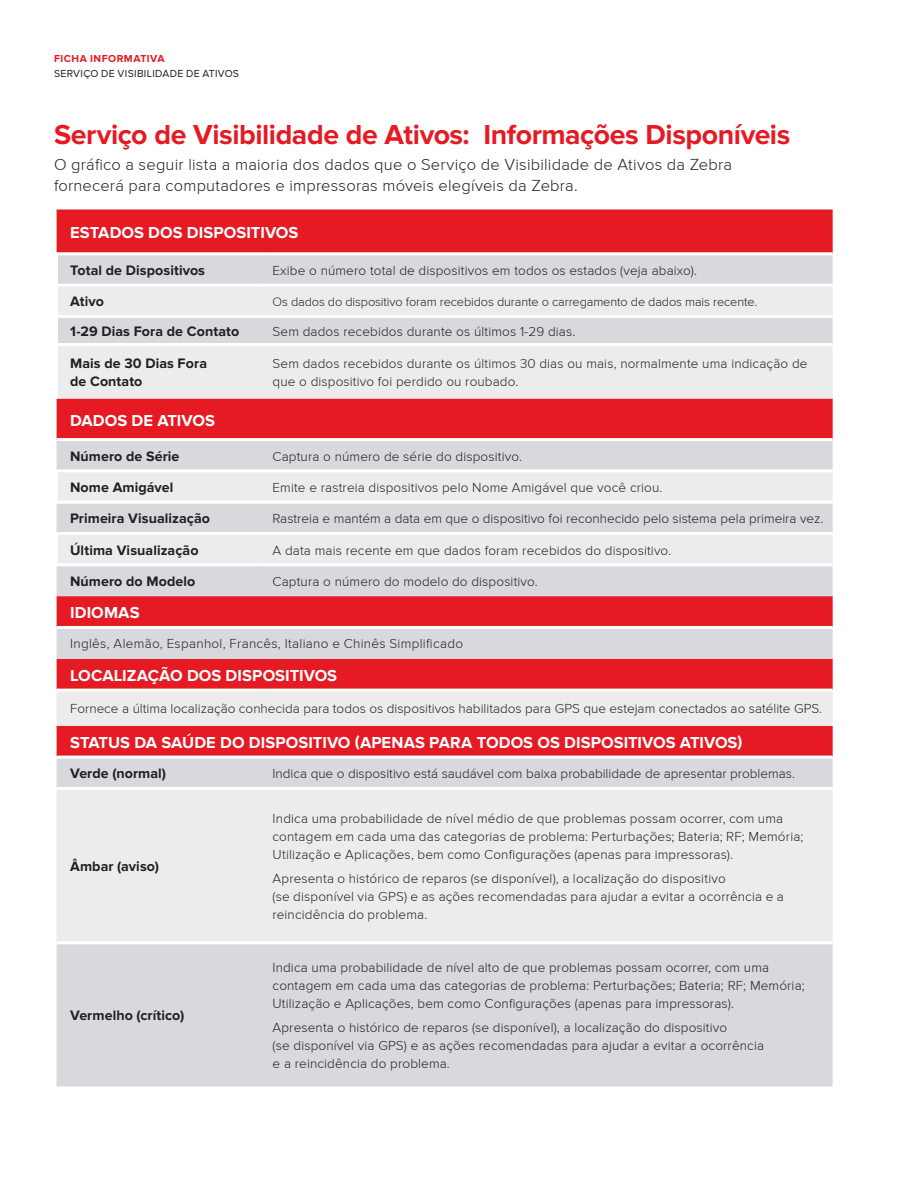
<style>
.page{position:relative;width:918px;height:1188px;background:#fff}
.page>*{position:absolute;margin:0;border:0;box-sizing:border-box;transform-origin:0 0}
.Headline_1{font:700 28.5px "Proxima Nova";letter-spacing:-.015em;color:#e51a23}
.Body_copy{font:300 16.5px/21px "Proxima Nova";letter-spacing:.015em;color:#231f20}
.Chart_Main_1_Categor{font:700 16.5px "Proxima Nova";letter-spacing:.005em;color:#fff}
.Table_Titles_Black_B{font:700 14.25px/18px "Proxima Nova";letter-spacing:.005em;color:#231f20}
.Body_copy-2{font:300 13.5px/18px "Proxima Nova";letter-spacing:.01em;color:#231f20}
.Body_copy-3{font:300 12.75px "Proxima Nova";letter-spacing:-.01em;color:#231f20}
.Zebra_Product_Descri{font:10.5px "Proxima Nova";letter-spacing:.03em;color:#231f20}
.Zebra_Product_Descri-2{font:700 10.5px "Proxima Nova";letter-spacing:.045em;color:#e51a23}
</style>
<div class="page">
<div style="left:57px;top:210px;width:776px;height:42px;background:#e51a23"></div>
<div style="left:57px;top:255px;width:776px;height:831px;background:#d7d9dc"></div>
<svg style="left:57px;top:287px;width:776px;height:654px;fill:#edeced"></svg>
<hr style="left:55px;top:315px;width:204px;height:3px;background:#fff">
<hr style="left:259px;top:315px;width:574px;height:3px;background:#fff">
<hr style="left:55px;top:343px;width:204px;height:3px;background:#fff">
<hr style="left:259px;top:343px;width:574px;height:3px;background:#fff">
<hr style="left:55px;top:255px;width:3px;height:29px;background:#fff">
<hr style="left:55px;top:287px;width:3px;height:28px;background:#fff">
<hr style="left:55px;top:284px;width:204px;height:3px;background:#fff">
<hr style="left:57px;top:438px;width:202px;height:3px;background:#fff">
<hr style="left:55px;top:563px;width:204px;height:3px;background:#fff">
<hr style="left:57px;top:626px;width:202px;height:3px;background:#fff">
<hr style="left:259px;top:626px;width:574px;height:3px;background:#fff">
<hr style="left:259px;top:284px;width:574px;height:3px;background:#fff">
<hr style="left:259px;top:438px;width:574px;height:3px;background:#fff">
<hr style="left:259px;top:563px;width:574px;height:3px;background:#fff">
<hr style="left:55px;top:318px;width:3px;height:25px;background:#fff">
<hr style="left:55px;top:346px;width:3px;height:53px;background:#fff">
<hr style="left:55px;top:472px;width:3px;height:29px;background:#fff">
<hr style="left:55px;top:469px;width:204px;height:3px;background:#fff">
<hr style="left:259px;top:469px;width:574px;height:3px;background:#fff">
<hr style="left:55px;top:501px;width:204px;height:3px;background:#fff">
<hr style="left:259px;top:501px;width:574px;height:3px;background:#fff">
<hr style="left:55px;top:535px;width:3px;height:28px;background:#fff">
<hr style="left:55px;top:532px;width:204px;height:3px;background:#fff">
<hr style="left:57px;top:689px;width:202px;height:3px;background:#fff">
<hr style="left:259px;top:689px;width:574px;height:3px;background:#fff">
<hr style="left:57px;top:756px;width:202px;height:3px;background:#fff">
<hr style="left:57px;top:787px;width:202px;height:3px;background:#fff">
<hr style="left:57px;top:941px;width:202px;height:3px;background:#fff">
<hr style="left:259px;top:532px;width:574px;height:3px;background:#fff">
<hr style="left:259px;top:756px;width:574px;height:3px;background:#fff">
<hr style="left:259px;top:787px;width:574px;height:3px;background:#fff">
<hr style="left:259px;top:941px;width:574px;height:3px;background:#fff">
<p class="Zebra_Product_Descri-2" style="left:54px;top:53px;width:112px">FICHA INFORMATIVA</p>
<p class="Zebra_Product_Descri" style="left:54px;top:67px;width:187px">SERVIÇO DE VISIBILIDADE DE ATIVOS</p>
<p class="Headline_1" style="left:54px;top:118px;width:738px">Serviço de Visibilidade de Ativos: Informações Disponíveis</p>
<p class="Body_copy" style="left:54px;top:155px;width:680px">O gráfico a seguir lista a maioria dos dados que o Serviço de Visibilidade de Ativos da Zebra fornecerá para computadores e impressoras móveis elegíveis da Zebra.</p>
<p class="Chart_Main_1_Categor" style="left:70px;top:223px;width:230px">ESTADOS DOS DISPOSITIVOS</p>
<p class="Table_Titles_Black_B" style="left:70px;top:262px;width:136px">Total de Dispositivos</p>
<p class="Body_copy-2" style="left:273px;top:262px;width:426px">Exibe o número total de dispositivos em todos os estados (veja abaixo).</p>
<p class="Table_Titles_Black_B" style="left:70px;top:293px;width:35px">Ativo</p>
<p class="Body_copy-3" style="left:273px;top:294px;width:486px">Os dados do dispositivo foram recebidos durante o carregamento de dados mais recente.</p>
<p class="Table_Titles_Black_B" style="left:70px;top:323px;width:171px">1-29 Dias Fora de Contato</p>
<p class="Body_copy-2" style="left:273px;top:323px;width:304px">Sem dados recebidos durante os últimos 1-29 dias.</p>
<p class="Table_Titles_Black_B" style="left:70px;top:355px;width:138px">Mais de 30 Dias Fora de Contato</p>
<p class="Body_copy-2" style="left:273px;top:355px;width:536px">Sem dados recebidos durante os últimos 30 dias ou mais, normalmente uma indicação de que o dispositivo foi perdido ou roubado.</p>
<p class="Chart_Main_1_Categor" style="left:70px;top:411px;width:146px">DADOS DE ATIVOS</p>
<p class="Table_Titles_Black_B" style="left:70px;top:448px;width:111px">Número de Série</p>
<p class="Body_copy-2" style="left:273px;top:447px;width:251px">Captura o número de série do dispositivo.</p>
<p class="Table_Titles_Black_B" style="left:70px;top:479px;width:105px">Nome Amigável</p>
<p class="Body_copy-2" style="left:273px;top:479px;width:391px">Emite e rastreia dispositivos pelo Nome Amigável que você criou.</p>
<p class="Table_Titles_Black_B" style="left:70px;top:510px;width:142px">Primeira Visualização</p>
<p class="Body_copy-2" style="left:273px;top:510px;width:552px">Rastreia e mantém a data em que o dispositivo foi reconhecido pelo sistema pela primeira vez.</p>
<p class="Table_Titles_Black_B" style="left:70px;top:542px;width:130px">Última Visualização</p>
<p class="Body_copy-2" style="left:273px;top:541px;width:400px">A data mais recente em que dados foram recebidos do dispositivo.</p>
<p class="Table_Titles_Black_B" style="left:70px;top:573px;width:127px">Número do Modelo</p>
<p class="Body_copy-2" style="left:273px;top:573px;width:267px">Captura o número do modelo do dispositivo.</p>
<p class="Chart_Main_1_Categor" style="left:70px;top:603px;width:71px">IDIOMAS</p>
<p class="Body_copy-2" style="left:70px;top:635px;width:395px">Inglês, Alemão, Espanhol, Francês, Italiano e Chinês Simplificado</p>
<p class="Chart_Main_1_Categor" style="left:70px;top:666px;width:269px">LOCALIZAÇÃO DOS DISPOSITIVOS</p>
<p class="Body_copy-2" style="left:70px;top:700px;width:754px">Fornece a última localização conhecida para todos os dispositivos habilitados para GPS que estejam conectados ao satélite GPS.</p>
<p class="Chart_Main_1_Categor" style="left:70px;top:733px;width:674px">STATUS DA SAÚDE DO DISPOSITIVO (APENAS PARA TODOS OS DISPOSITIVOS ATIVOS)</p>
<p class="Table_Titles_Black_B" style="left:70px;top:765px;width:98px">Verde (normal)</p>
<p class="Body_copy-2" style="left:273px;top:765px;width:524px">Indica que o dispositivo está saudável com baixa probabilidade de apresentar problemas.</p>
<p class="Table_Titles_Black_B" style="left:70px;top:858px;width:91px">Âmbar (aviso)</p>
<p class="Table_Titles_Black_B" style="left:70px;top:1007px;width:116px">Vermelho (crítico)</p>
<p class="Body_copy-2" style="left:273px;top:809px;width:532px">Indica uma probabilidade de nível médio de que problemas possam ocorrer, com uma contagem em cada uma das categorias de problema: Perturbações; Bateria; RF; Memória;<br>Utilização e Aplicações, bem como Configurações (apenas para impressoras).</p>
<p class="Body_copy-2" style="left:273px;top:870px;width:513px">Apresenta o histórico de reparos (se disponível), a localização do dispositivo<br>(se disponível via GPS) e as ações recomendadas para ajudar a evitar a ocorrência e a reincidência do problema.</p>
<p class="Body_copy-2" style="left:273px;top:959px;width:534px">Indica uma probabilidade de nível alto de que problemas possam ocorrer, com uma contagem em cada uma das categorias de problema: Perturbações; Bateria; RF; Memória;<br>Utilização e Aplicações, bem como Configurações (apenas para impressoras).</p>
<p class="Body_copy-2" style="left:273px;top:1019px;width:493px">Apresenta o histórico de reparos (se disponível), a localização do dispositivo<br>(se disponível via GPS) e as ações recomendadas para ajudar a evitar a ocorrência e a reincidência do problema.</p>
</div>
